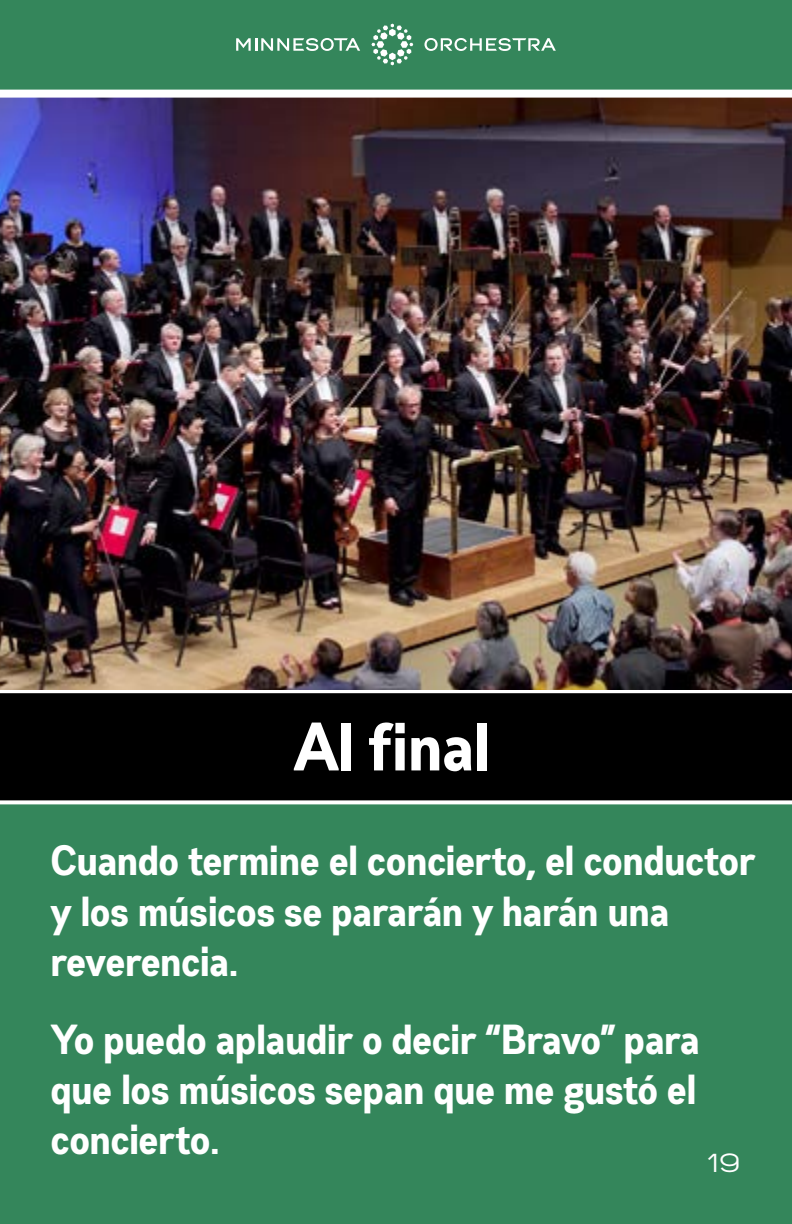
<style>
.page{position:relative;width:792px;height:1224px;background:#fff}
.page>*{position:absolute;margin:0;border:0;box-sizing:border-box;transform-origin:0 0}
.t1{font:700 68px "Gabriel Orchestra Cond";color:#fff}
.t2{font:700 42px/50.4px "Gabriel Orchestra Cond";color:#fff}
.t3{font:26px "Gabriel Orchestra Normal";color:#fff}
</style>
<div class="page">
<div style="left:0;top:721px;width:792px;height:503px;background:#34865b"></div>
<div style="left:0;top:0;width:792px;height:115px;background:#34865b"></div>
<svg style="left:424px;top:38px;width:132px;height:13px"></svg>
<svg style="left:236px;top:38px;width:124px;height:13px"></svg>
<svg style="left:371px;top:24px;width:42px;height:41px"></svg>
<svg style="left:0;top:689px;width:792px;height:115px;background:#100f0f"></svg>
<img style="left:0;top:98px;width:792px;height:591px">
<div style="left:0;top:90px;width:792px;height:8px;background:#fff"></div>
<h1 class="t1" style="left:295px;top:707px;width:197px">Al final</h1>
<p class="t2" style="left:52px;top:836px;width:706px">Cuando termine el concierto, el conductor y los músicos se pararán y harán una reverencia.</p>
<p class="t2" style="left:52px;top:1014px;width:650px;text-align:justify">Yo puedo aplaudir o decir “Bravo” para que los músicos sepan que me gustó el concierto.</p>
<p class="t3" style="left:708px;top:1147px;width:34px">19</p>
</div>
